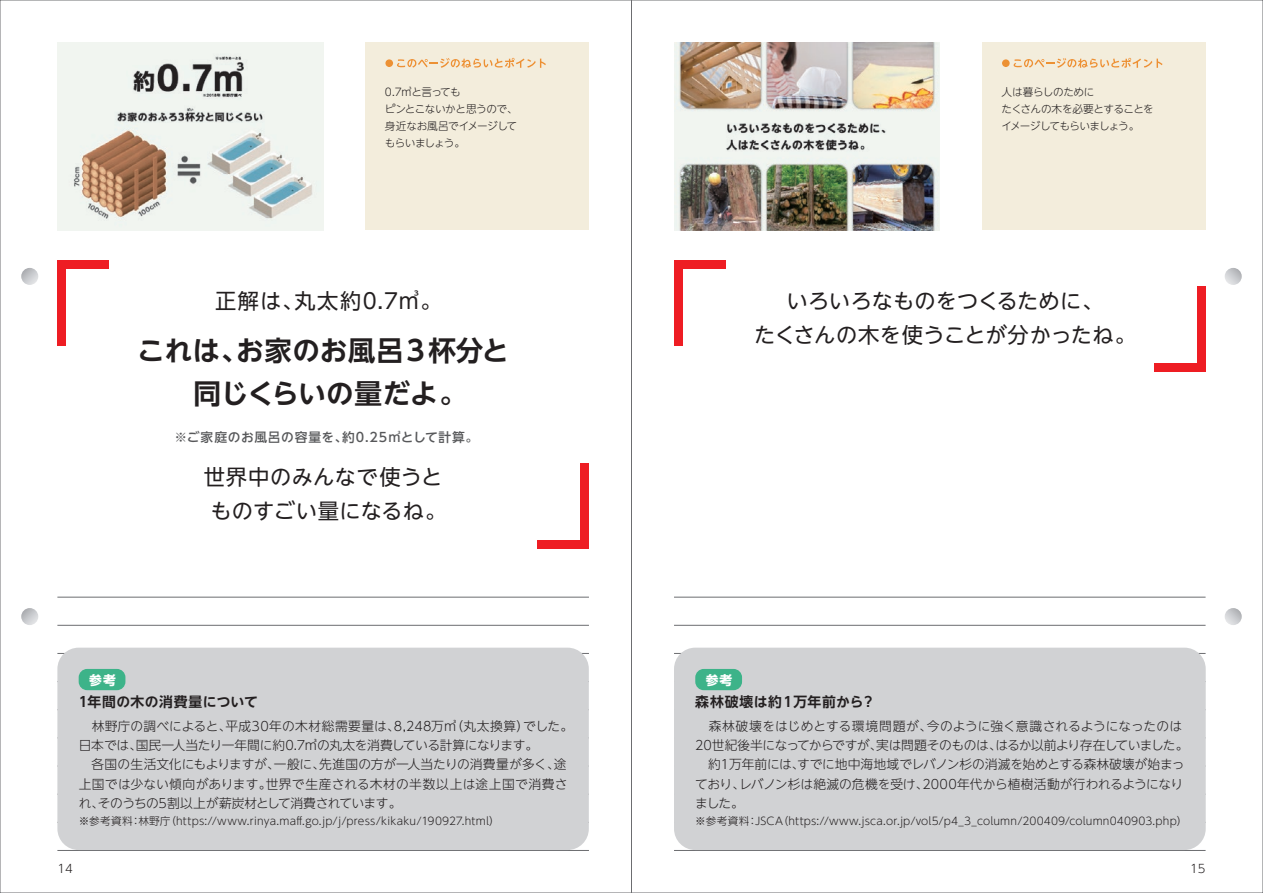
<style>
.page{position:relative;width:1263px;height:893px;background:#fff}
.page>*{position:absolute;margin:0;border:0;box-sizing:border-box;transform-origin:0 0}
.t1{font:700 27.6px/42.5px "UD Shin Go NT Pr 6 N De";letter-spacing:-.01em;color:#231f20;text-align:center}
.t2{font:21.3px/34px "UD Shin Go NT Pr 6 N";letter-spacing:.01em;color:#231f20;text-align:center}
.t3{font:700 13.8px "UD Shin Go NT Pr 6 N De";letter-spacing:.03em;color:#231f20}
.t4{font:300 12.75px/19.2px "UD Shin Go NT Pr 6 N";letter-spacing:-.005em;color:#231f20}
.t5{font:300 12.75px "UD Shin Go NT Pr 6 N";letter-spacing:-.04em;color:#231f20}
.t6{font:500 12.75px "UD Shin Go NT Pr 6 N";letter-spacing:.065em;color:#57585a}
.t7{font:700 12.75px "UD Shin Go NT Pr 6 N";color:#fff}
.t8{font:300 11.7px "UD Shin Go NT Pr 6 N";color:#231f20}
.t9{font:300 10.65px "UD Shin Go NT Pr 6 N";letter-spacing:.005em;color:#231f20}
.t10{font:300 10.65px/17px "UD Shin Go NT Pr 6 N";letter-spacing:-.05em;color:#231f20}
.t11{font:300 10.65px/17px "UD Shin Go NT Pr 6 N";letter-spacing:-.055em;color:#231f20}
</style>
<div class="page">
<img style="left:57px;top:43px;width:266px;height:187px">
<img style="left:674px;top:43px;width:266px;height:187px">
<hr style="left:674px;top:597px;width:531px;height:1px;background:#6c6d70">
<hr style="left:674px;top:625px;width:531px;height:1px;background:#6c6d70">
<hr style="left:674px;top:653px;width:531px;height:1px;background:#6c6d70">
<hr style="left:674px;top:850px;width:531px;height:1px;background:#6c6d70">
<hr style="left:57px;top:597px;width:532px;height:1px;background:#6c6d70">
<hr style="left:57px;top:625px;width:532px;height:1px;background:#6c6d70">
<hr style="left:57px;top:653px;width:532px;height:1px;background:#6c6d70">
<hr style="left:57px;top:850px;width:532px;height:1px;background:#6c6d70">
<div style="left:982px;top:43px;width:223px;height:187px;background:#f3eddc"></div>
<div style="left:1002px;top:59px;width:8px;height:8px;background:#ec9134;border-radius:50%"></div>
<svg style="left:1013px;top:58px;width:149px;height:10px"></svg>
<div style="left:57px;top:260px;width:51px;height:9px;background:#ee1d23"></div>
<div style="left:57px;top:260px;width:9px;height:85px;background:#ee1d23"></div>
<div style="left:538px;top:540px;width:51px;height:8px;background:#ee1d23"></div>
<div style="left:580px;top:463px;width:9px;height:85px;background:#ee1d23"></div>
<div style="left:674px;top:260px;width:51px;height:9px;background:#ee1d23"></div>
<div style="left:674px;top:260px;width:8px;height:85px;background:#ee1d23"></div>
<div style="left:1154px;top:363px;width:51px;height:9px;background:#ee1d23"></div>
<div style="left:1197px;top:287px;width:8px;height:85px;background:#ee1d23"></div>
<div style="left:57px;top:648px;width:532px;height:202px;background:#d1d2d4;border-radius:21px"></div>
<div style="left:79px;top:669px;width:46px;height:21px;background:#3db389;border-radius:9px"></div>
<div style="left:674px;top:648px;width:532px;height:202px;background:#d1d2d4;border-radius:21px"></div>
<div style="left:695px;top:669px;width:47px;height:21px;background:#3db389;border-radius:9px"></div>
<div style="left:366px;top:43px;width:223px;height:187px;background:#f3eddc"></div>
<div style="left:385px;top:59px;width:8px;height:8px;background:#ec9134;border-radius:50%"></div>
<svg style="left:397px;top:58px;width:149px;height:10px"></svg>
<hr style="left:631px;top:0;width:1px;height:893px;background:#6c6d70">
<svg style="left:21px;top:268px;width:17px;height:17px"></svg>
<svg style="left:21px;top:608px;width:17px;height:17px"></svg>
<svg style="left:1225px;top:268px;width:17px;height:17px"></svg>
<svg style="left:1225px;top:608px;width:17px;height:17px"></svg>
<p class="t10" style="left:385px;top:83px;width:134px">0.7㎥と言っても<br>ピンとこないかと思うので、身近なお風呂でイメージしてもらいましょう。</p>
<h2 class="t2" style="left:215px;top:283px;width:228px">正解は、丸太約0.7㎥。</h2>
<h1 class="t1" style="left:137px;top:329px;width:373px">これは、お家のお風呂３杯分と同じくらいの量だよ。</h1>
<p class="t6" style="left:174px;top:426px;width:306px">※ご家庭のお風呂の容量を、約0.25㎥として計算。</p>
<h2 class="t2" style="left:204px;top:459px;width:244px">世界中のみんなで使うとものすごい量になるね。</h2>
<p class="t7" style="left:89px;top:669px;width:28px">参考</p>
<p class="t3" style="left:79px;top:690px;width:181px">1年間の木の消費量について</p>
<p class="t4" style="left:79px;top:716px;width:496px">　林野庁の調べによると、平成30年の木材総需要量は、8,248万㎥（丸太換算）でした。日本では、国民一人当たり一年間に約0.7㎥の丸太を消費している計算になります。<br>　各国の生活文化にもよりますが、一般に、先進国の方が一人当たりの消費量が多く、途上国では少ない傾向があります。世界で生産される木材の半数以上は途上国で消費され、そのうちの5割以上が薪炭材として消費されています。</p>
<p class="t9" style="left:79px;top:812px;width:423px">※参考資料：林野庁（https://www.rinya.maff.go.jp/j/press/kikaku/190927.html）</p>
<p class="t11" style="left:1001px;top:83px;width:154px">人は暮らしのために<br>たくさんの木を必要とすることをイメージしてもらいましょう。</p>
<h2 class="t2" style="left:754px;top:283px;width:383px">いろいろなものをつくるために、<br>たくさんの木を使うことが分かったね。</h2>
<p class="t7" style="left:706px;top:669px;width:28px">参考</p>
<p class="t3" style="left:695px;top:690px;width:182px">森林破壊は約１万年前から？</p>
<p class="t4" style="left:695px;top:716px;width:488px">　森林破壊をはじめとする環境問題が、今のように強く意識されるようになったのは</p>
<p class="t5" style="left:695px;top:735px;width:495px">20世紀後半になってからですが、実は問題そのものは、はるか以前より存在していました。</p>
<p class="t4" style="left:708px;top:754px;width:478px">約１万年前には、すでに地中海地域でレバノン杉の消滅を始めとする森林破壊が始まっ</p>
<p class="t4" style="left:695px;top:774px;width:490px">ており、レバノン杉は絶滅の危機を受け、2000年代から植樹活動が行われるようになり</p>
<p class="t4" style="left:695px;top:793px;width:50px">ました。</p>
<p class="t9" style="left:695px;top:812px;width:494px">※参考資料：JSCA（https://www.jsca.or.jp/vol5/p4_3_column/200409/column040903.php）</p>
<p class="t8" style="left:57px;top:859px;width:17px">14</p>
<p class="t8" style="left:1190px;top:859px;width:17px">15</p>
</div>
